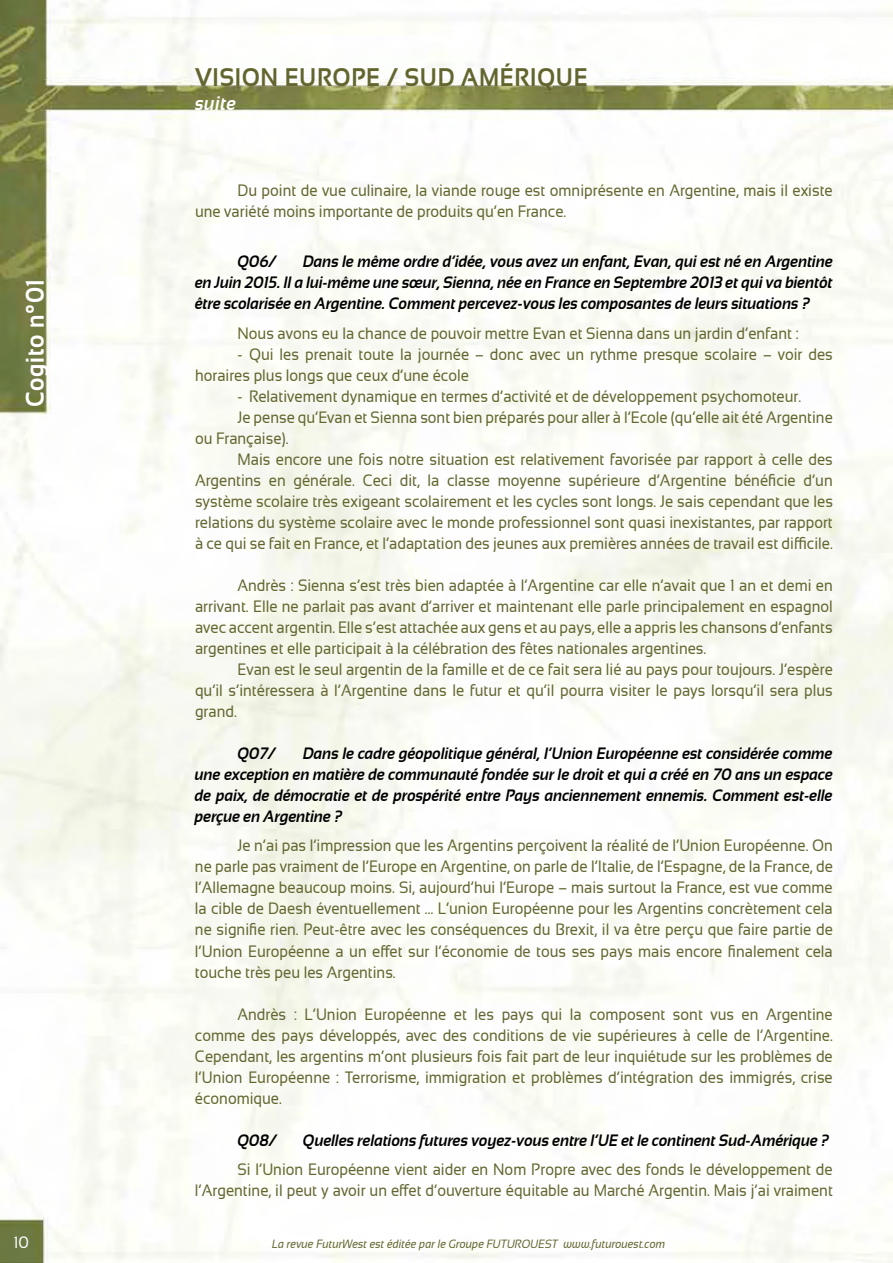
<style>
.page{position:relative;width:893px;height:1263px;background:#fff}
.page>*{position:absolute;margin:0;border:0;box-sizing:border-box;transform-origin:0 0}
.t1{font:700 25.5px "Sansation";letter-spacing:.03em;color:#63652f;scale:.9 1}
.t2{font:700 25.5px "Sansation";color:#fff;scale:.9 1}
.t3{font:italic 700 19.5px "Sansation";letter-spacing:.03em;color:#fff;scale:.9 1}
.t4{font:16.5px/21px "Sansation";color:#63652f;text-align:justify;scale:.9 1}
.t5{font:italic 700 16.5px/21px "Sansation";color:#000;text-align:justify;scale:.9 1}
.t6{font:16.5px "Sansation";color:#fff;scale:.9 1}
.t7{font:italic 12px "Sansation";color:#63652f;scale:.9 1}
</style>
<div class="page">
<img style="left:0;top:0;width:893px;height:1263px">
<h1 class="t1" style="left:195px;top:62px;width:313px">VISION EUROPE / SUD AMÉRI</h1>
<h1 class="t1" style="left:537px;top:62px;width:55px">QUE</h1>
<h1 class="t2" style="left:21px;top:407px;width:144px;rotate:-90deg">Cogito n°01</h1>
<p class="t3" style="left:195px;top:92px;width:47px">suite</p>
<p class="t4" style="left:195px;top:180px;width:710px;text-indent:43px">Du point de vue culinaire, la viande rouge est omniprésente en Argentine, mais il existe une variété moins importante de produits qu’en France.</p>
<p class="t5" style="left:238px;top:251px;width:45px">Q06/</p>
<p class="t5" style="left:195px;top:251px;width:710px;text-indent:108px">Dans le même ordre d’idée, vous avez un enfant, Evan, qui est né en Argentine en Juin 2015. Il a lui-même une sœur, Sienna, née en France en Septembre 2013 et qui va bientôt être scolarisée en Argentine. Comment percevez-vous les composantes de leurs situations ?</p>
<p class="t4" style="left:238px;top:323px;width:625px">Nous avons eu la chance de pouvoir mettre Evan et Sienna dans un jardin d’enfant :</p>
<p class="t4" style="left:195px;top:344px;width:710px;text-indent:43px">- Qui les prenait toute la journée – donc avec un rythme presque scolaire – voir des horaires plus longs que ceux d’une école</p>
<p class="t4" style="left:238px;top:386px;width:628px">- Relativement dynamique en termes d’activité et de développement psychomoteur.</p>
<p class="t4" style="left:238px;top:407px;width:663px">Je pense qu’Evan et Sienna sont bien préparés pour aller à l’Ecole (qu’elle ait été Argentine</p>
<p class="t4" style="left:195px;top:428px;width:105px">ou Française).</p>
<p class="t4" style="left:238px;top:449px;width:663px">Mais encore une fois notre situation est relativement favorisée par rapport à celle des</p>
<p class="t4" style="left:195px;top:470px;width:710px">Argentins en générale. Ceci dit, la classe moyenne supérieure d’Argentine bénéficie d’un</p>
<p class="t4" style="left:195px;top:491px;width:710px">système scolaire très exigeant scolairement et les cycles sont longs. Je sais cependant que les</p>
<p class="t4" style="left:195px;top:512px;width:710px">relations du système scolaire avec le monde professionnel sont quasi inexistantes, par rapport</p>
<p class="t4" style="left:195px;top:533px;width:710px">à ce qui se fait en France, et l’adaptation des jeunes aux premières années de travail est difficile.</p>
<p class="t4" style="left:195px;top:575px;width:710px;text-indent:43px">Andrès : Sienna s’est très bien adaptée à l’Argentine car elle n’avait que 1 an et demi en arrivant. Elle ne parlait pas avant d’arriver et maintenant elle parle principalement en espagnol avec accent argentin. Elle s’est attachée aux gens et au pays, elle a appris les chansons d’enfants argentines et elle participait à la célébration des fêtes nationales argentines.</p>
<p class="t4" style="left:195px;top:659px;width:710px;text-indent:43px">Evan est le seul argentin de la famille et de ce fait sera lié au pays pour toujours. J’espère qu’il s’intéressera à l’Argentine dans le futur et qu’il pourra visiter le pays lorsqu’il sera plus grand.</p>
<p class="t5" style="left:238px;top:743px;width:44px">Q07/</p>
<p class="t5" style="left:195px;top:743px;width:710px;text-indent:108px">Dans le cadre géopolitique général, l’Union Européenne est considérée comme une exception en matière de communauté fondée sur le droit et qui a créé en 70 ans un espace de paix, de démocratie et de prospérité entre Pays anciennement ennemis. Comment est-elle perçue en Argentine ?</p>
<p class="t4" style="left:195px;top:835px;width:710px;text-indent:43px">Je n’ai pas l’impression que les Argentins perçoivent la réalité de l’Union Européenne. On ne parle pas vraiment de l’Europe en Argentine, on parle de l’Italie, de l’Espagne, de la France, de l’Allemagne beaucoup moins. Si, aujourd’hui l’Europe – mais surtout la France, est vue comme la cible de Daesh éventuellement … L’union Européenne pour les Argentins concrètement cela ne signifie rien. Peut-être avec les conséquences du Brexit, il va être perçu que faire partie de l’Union Européenne a un effet sur l’économie de tous ses pays mais encore finalement cela touche très peu les Argentins.</p>
<p class="t4" style="left:195px;top:1003px;width:710px;text-indent:43px">Andrès : L’Union Européenne et les pays qui la composent sont vus en Argentine comme des pays développés, avec des conditions de vie supérieures à celle de l’Argentine.<br>Cependant, les argentins m’ont plusieurs fois fait part de leur inquiétude sur les problèmes de l’Union Européenne : Terrorisme, immigration et problèmes d’intégration des immigrés, crise économique.</p>
<p class="t5" style="left:237px;top:1129px;width:45px">Q08/</p>
<p class="t5" style="left:303px;top:1129px;width:586px">Quelles relations futures voyez-vous entre l’UE et le continent Sud-Amérique ?</p>
<p class="t4" style="left:195px;top:1159px;width:710px;text-align:right">Si l’Union Européenne vient aider en Nom Propre avec des fonds le développement de l’Argentine, il peut y avoir un effet d’ouverture équitable au Marché Argentin. Mais j’ai vraiment</p>
<p class="t6" style="left:14px;top:1233px;width:18px">10</p>
<p class="t7" style="left:272px;top:1237px;width:438px">La revue FuturWest est éditée par le Groupe FUTUROUEST www.futurouest.com</p>
</div>
